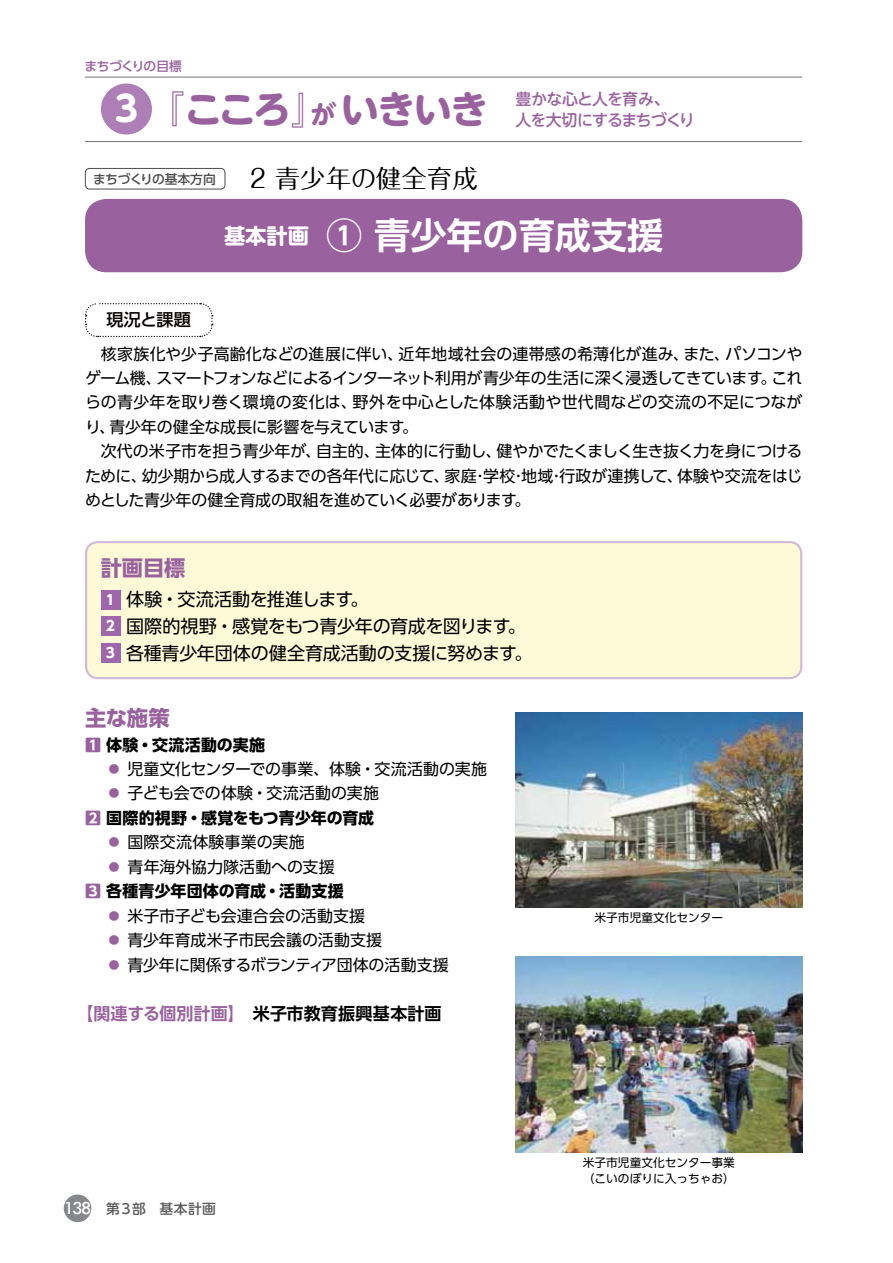
<style>
.page{position:relative;width:893px;height:1263px;background:#fff}
.page>*{position:absolute;margin:0;border:0;box-sizing:border-box;transform-origin:0 0}
.t1{font:38.25px "UD Shin M Go Pro Bold 90 msp RKSJ H";letter-spacing:-.055em;color:#99629f}
.t2{font:36.15px "UD Shin Go Pro De Bold 90 msp RKSJ H";color:#fff}
.t3{font:25.5px "Maru Fo Pro Regular 90 msp RKSJ H";color:#000102}
.t4{font:21.3px "UD Shin Go Pro Bold 90 msp RKSJ H";letter-spacing:-.005em;color:#99629f}
.t5{font:18px/26.5px "UD Shin Go Pro Regular 90 msp RKSJ H";letter-spacing:-.015em;color:#000102}
.t6{font:16.95px "UD Shin Go Pro De Bold 90 msp RKSJ H";letter-spacing:.005em;color:#000102}
.t7{font:16.95px "UD Shin Go Pro Medium 90 msp RKSJ H";letter-spacing:-.005em;color:#050100}
.t8{font:15.9px/24.5px "UD Shin Go Pro Regular 90 msp RKSJ H";color:#000102;text-align:justify}
.t9{font:15.9px "UD Shin Go Pro Bold 90 msp RKSJ H";letter-spacing:.01em;color:#000102}
.t10{font:15.9px "UD Shin Go Pro Regular 90 msp RKSJ H";letter-spacing:-.03em;color:#000102}
.t11{font:15.9px/21.3px "UD Shin M Go Pro Medium 90 msp RKSJ H";letter-spacing:-.05em;color:#99629f}
.t12{font:13.8px "UD Shin M Go Pro Medium 90 msp RKSJ H";letter-spacing:.015em;color:#5a5a5c}
.t13{font:12.75px "UD Shin Go Pro Medium 90 msp RKSJ H";letter-spacing:-.01em;color:#4d4b4c}
.t14{font:12.75px "UD Shin Go Pro Medium 90 msp RKSJ H";letter-spacing:-.04em;color:#99629f}
.t15{font:11.7px/15.9px "UD Shin Go Pro Regular 90 msp RKSJ H";color:#000102}
.s1{font-size:35.1px;color:#fff}
.s2{font-size:25.5px}
.s3{font-family:"UD Shin Go Pro Bold 90 msp RKSJ H";font-size:13.8px;color:#fff}
.s4{color:#99629f}
.s5{font-family:"Futura BT";font-weight:500;font-size:16.95px;color:#fff}
</style>
<div class="page">
<div style="left:64px;top:1195px;width:27px;height:27px;background:#87888b;border-radius:50%"></div>
<svg style="left:85px;top:303px;width:128px;height:35px"></svg>
<div style="left:86px;top:542px;width:715px;height:136px;background:#fefad7;border-radius:12px"></div>
<div style="left:85px;top:541px;width:717px;height:138px;border:2px solid #d0b9d9;border-radius:12px"></div>
<div style="left:101px;top:590px;width:19px;height:19px;background:#a066ab"></div>
<div style="left:101px;top:617px;width:19px;height:19px;background:#a066ab"></div>
<div style="left:101px;top:643px;width:19px;height:19px;background:#a066ab"></div>
<div style="left:85px;top:199px;width:717px;height:73px;background:#99629f;border-radius:21px"></div>
<div style="left:85px;top:168px;width:140px;height:21px;border:1px solid #4d4b4c;border-radius:4px"></div>
<hr style="left:85px;top:141px;width:717px;height:1px;background:#737376">
<hr style="left:85px;top:77px;width:717px;height:1px;background:#737376">
<div style="left:101px;top:84px;width:51px;height:51px;background:#ae7fb7;border-radius:50%"></div>
<img style="left:515px;top:957px;width:287px;height:195px">
<img style="left:515px;top:712px;width:287px;height:196px">
<p class="t14" style="left:85px;top:61px;width:99px">まちづくりの目標</p>
<h1 class="t1" style="left:115px;top:95px;width:375px"><span class="s1">3</span> 『こころ』<span class="s2">が</span>いきいき</h1>
<p class="t11" style="left:515px;top:90px;width:181px">豊かな心と人を育み、<br>人を大切にするまちづくり</p>
<p class="t13" style="left:93px;top:174px;width:124px">まちづくりの基本方向</p>
<h3 class="t3" style="left:250px;top:169px;width:230px">2 青少年の健全育成</h3>
<p class="t7" style="left:106px;top:314px;width:86px">現況と課題</p>
<h2 class="t2" style="left:224px;top:222px;width:441px"><sup>基本計画</sup> ① 青少年の育成支援</h2>
<p class="t8" style="left:85px;top:344px;width:719px;text-indent:16px">核家族化や少子高齢化などの進展に伴い、近年地域社会の連帯感の希薄化が進み、また、パソコンやゲーム機、スマートフォンなどによるインターネット利用が青少年の生活に深く浸透してきています。これらの青少年を取り巻く環境の変化は、野外を中心とした体験活動や世代間などの交流の不足につながり、青少年の健全な成長に影響を与えています。</p>
<p class="t8" style="left:85px;top:441px;width:719px;text-indent:16px">次代の米子市を担う青少年が、自主的、主体的に行動し、健やかでたくましく生き抜く力を身につけるために、幼少期から成人するまでの各年代に応じて、家庭･学校･地域･行政が連携して、体験や交流をはじめとした青少年の健全育成の取組を進めていく必要があります。</p>
<h3 class="t4" style="left:101px;top:560px;width:86px">計画目標</h3>
<p class="t5" style="left:106px;top:589px;width:428px"><span class="s3">1</span> 体験・交流活動を推進します。<br><span class="s3">2</span> 国際的視野・感覚をもつ青少年の育成を図ります。<br><span class="s3">3</span> 各種青少年団体の健全育成活動の支援に努めます。</p>
<h3 class="t4" style="left:85px;top:710px;width:86px">主な施策</h3>
<p class="t9" style="left:85px;top:739px;width:182px"><span class="s4">1</span> 体験・交流活動の実施</p>
<p class="t8" style="left:106px;top:759px;width:382px"><span class="s4">●</span> 児童文化センターでの事業、体験・交流活動の実施</p>
<p class="t8" style="left:106px;top:783px;width:274px"><span class="s4">●</span> 子ども会での体験・交流活動の実施</p>
<p class="t9" style="left:85px;top:812px;width:290px"><span class="s4">2</span> 国際的視野・感覚をもつ青少年の育成</p>
<p class="t8" style="left:106px;top:832px;width:200px"><span class="s4">●</span> 国際交流体験事業の実施</p>
<p class="t8" style="left:106px;top:857px;width:230px"><span class="s4">●</span> 青年海外協力隊活動への支援</p>
<p class="t9" style="left:85px;top:885px;width:260px"><span class="s4">3</span> 各種青少年団体の育成・活動支援</p>
<p class="t8" style="left:106px;top:906px;width:260px"><span class="s4">●</span> 米子市子ども会連合会の活動支援</p>
<p class="t8" style="left:106px;top:930px;width:277px"><span class="s4">●</span> 青少年育成米子市民会議の活動支援</p>
<p class="t10" style="left:106px;top:959px;width:344px"><span class="s4">●</span> 青少年に関係するボランティア団体の活動支援</p>
<p class="t6" style="left:77px;top:1008px;width:367px"><span class="s4">【関連する個別計画】</span>　米子市教育振興基本計画</p>
<p class="t12" style="left:64px;top:1203px;width:154px"><span class="s5">138</span> 第３部　基本計画</p>
<p class="t15" style="left:594px;top:911px;width:130px">米子市児童文化センター</p>
<p class="t15" style="left:583px;top:1156px;width:153px">米子市児童文化センター事業（こいのぼりに入っちゃお）</p>
</div>
